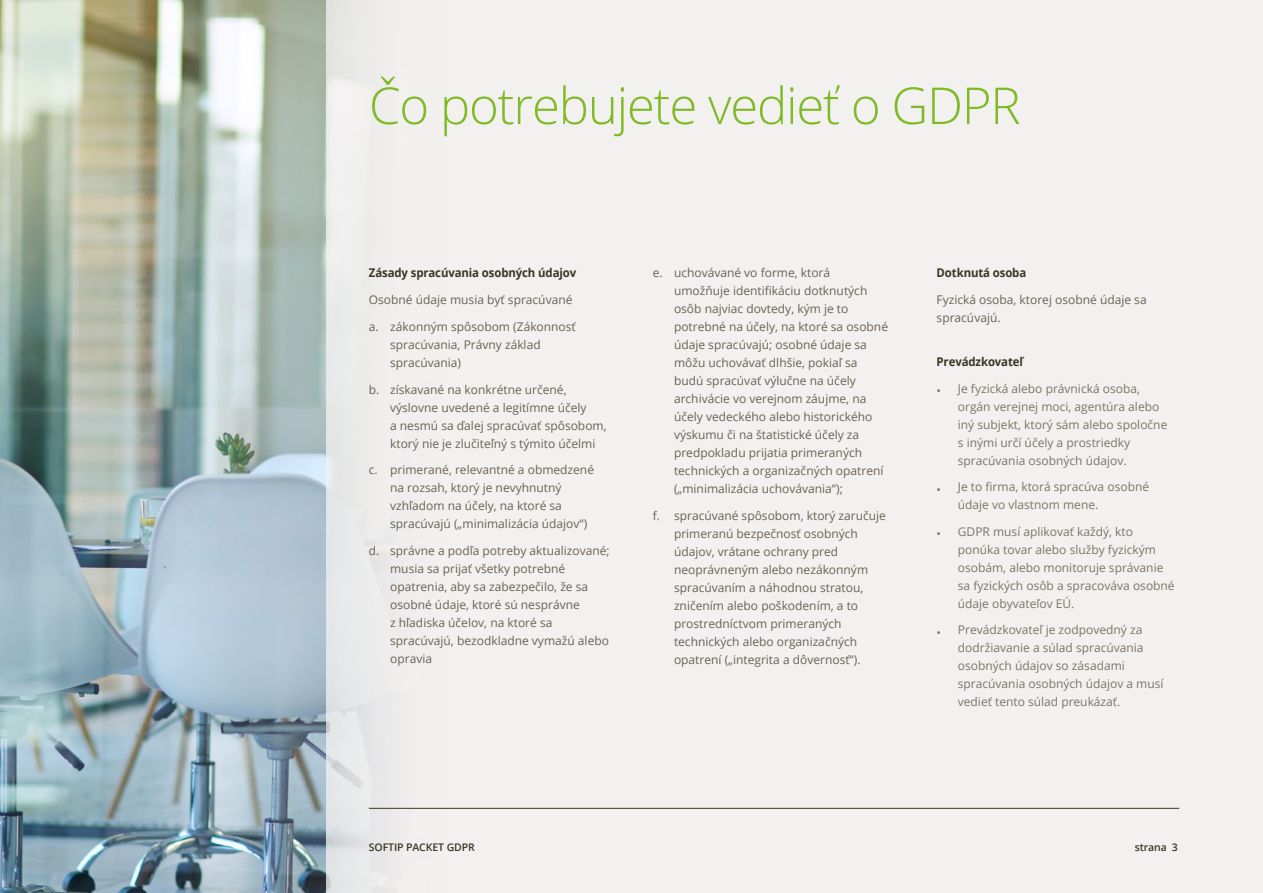
<style>
.page{position:relative;width:1263px;height:893px;background:#fff}
.page>*{position:absolute;margin:0;border:0;box-sizing:border-box;transform-origin:0 0}
.Head_2{font:300 51px "Open Sans";letter-spacing:-.025em;color:#80ba27}
.text{font:12px/18px "Open Sans";color:#6a6252}
.t1{font:12px/18px "Open Sans";color:#7c7465}
.nadpis_2{font:700 12px "Open Sans";letter-spacing:-.01em;color:#3b3524;scale:.95 1}
.t2{font:600 10.5px "Open Sans";letter-spacing:-.01em;color:#3b3524}
</style>
<div class="page">
<img style="left:0;top:0;width:326px;height:893px">
<div style="left:326px;top:0;width:937px;height:893px;background:#f3f1f0"></div>
<hr style="left:369px;top:808px;width:810px;height:1px;background:#3b3524">
<p class="Head_2" style="left:369px;top:71px;width:653px">Čo potrebujete vedieť o GDPR</p>
<p class="nadpis_2" style="left:369px;top:264px;width:220px">Zásady spracúvania osobných údajov</p>
<p class="text" style="left:369px;top:290px;width:205px">Osobné údaje musia byť spracúvané</p>
<p class="text" style="left:390px;top:318px;width:187px;text-indent:-21px">a. zákonným spôsobom (Zákonnosť spracúvania, Právny základ spracúvania)</p>
<p class="text" style="left:390px;top:380px;width:218px;text-indent:-21px">b. získavané na konkrétne určené, výslovne uvedené a legitímne účely<br>a nesmú sa ďalej spracúvať spôsobom, ktorý nie je zlučiteľný s týmito účelmi</p>
<p class="text" style="left:390px;top:461px;width:205px;text-indent:-21px">c. primerané, relevantné a obmedzené na rozsah, ktorý je nevyhnutný vzhľadom na účely, na ktoré sa spracúvajú („minimalizácia údajov“)</p>
<p class="text" style="left:390px;top:541px;width:221px;text-indent:-21px">d. správne a podľa potreby aktualizované; musia sa prijať všetky potrebné opatrenia, aby sa zabezpečilo, že sa osobné údaje, ktoré sú nesprávne<br>z hľadiska účelov, na ktoré sa spracúvajú, bezodkladne vymažú alebo opravia</p>
<p class="text" style="left:674px;top:263px;width:216px;text-indent:-21px">e. uchovávané vo forme, ktorá umožňuje identifikáciu dotknutých osôb najviac dovtedy, kým je to potrebné na účely, na ktoré sa osobné údaje spracúvajú; osobné údaje sa môžu uchovávať dlhšie, pokiaľ sa budú spracúvať výlučne na účely archivácie vo verejnom záujme, na účely vedeckého alebo historického výskumu či na štatistické účely za predpokladu prijatia primeraných technických a organizačných opatrení („minimalizácia uchovávania“);</p>
<p class="text" style="left:674px;top:506px;width:214px;text-indent:-21px">f. spracúvané spôsobom, ktorý zaručuje primeranú bezpečnosť osobných údajov, vrátane ochrany pred neoprávneným alebo nezákonným spracúvaním a náhodnou stratou, zničením alebo poškodením, a to prostredníctvom primeraných technických alebo organizačných opatrení („integrita a dôvernosť“).</p>
<p class="nadpis_2" style="left:936px;top:264px;width:96px">Dotknutá osoba</p>
<p class="text" style="left:936px;top:290px;width:212px">Fyzická osoba, ktorej osobné údaje sa spracúvajú.</p>
<p class="nadpis_2" style="left:936px;top:353px;width:92px">Prevádzkovateľ</p>
<p class="t1" style="left:958px;top:379px;width:211px;text-indent:-21px">• Je fyzická alebo právnická osoba, orgán verejnej moci, agentúra alebo iný subjekt, ktorý sám alebo spoločne s inými určí účely a prostriedky spracúvania osobných údajov.</p>
<p class="t1" style="left:958px;top:478px;width:193px;text-indent:-21px">• Je to firma, ktorá spracúva osobné údaje vo vlastnom mene.</p>
<p class="t1" style="left:958px;top:522px;width:218px;text-indent:-21px">• GDPR musí aplikovať každý, kto ponúka tovar alebo služby fyzickým osobám, alebo monitoruje správanie sa fyzických osôb a spracováva osobné údaje obyvateľov EÚ.</p>
<p class="t1" style="left:958px;top:621px;width:207px;text-indent:-21px">• Prevádzkovateľ je zodpovedný za dodržiavanie a súlad spracúvania osobných údajov so zásadami spracúvania osobných údajov a musí vedieť tento súlad preukázať.</p>
<p class="t2" style="left:369px;top:840px;width:107px">SOFTIP PACKET GDPR</p>
<p class="t2" style="left:1135px;top:840px;width:45px">strana 3</p>
</div>
